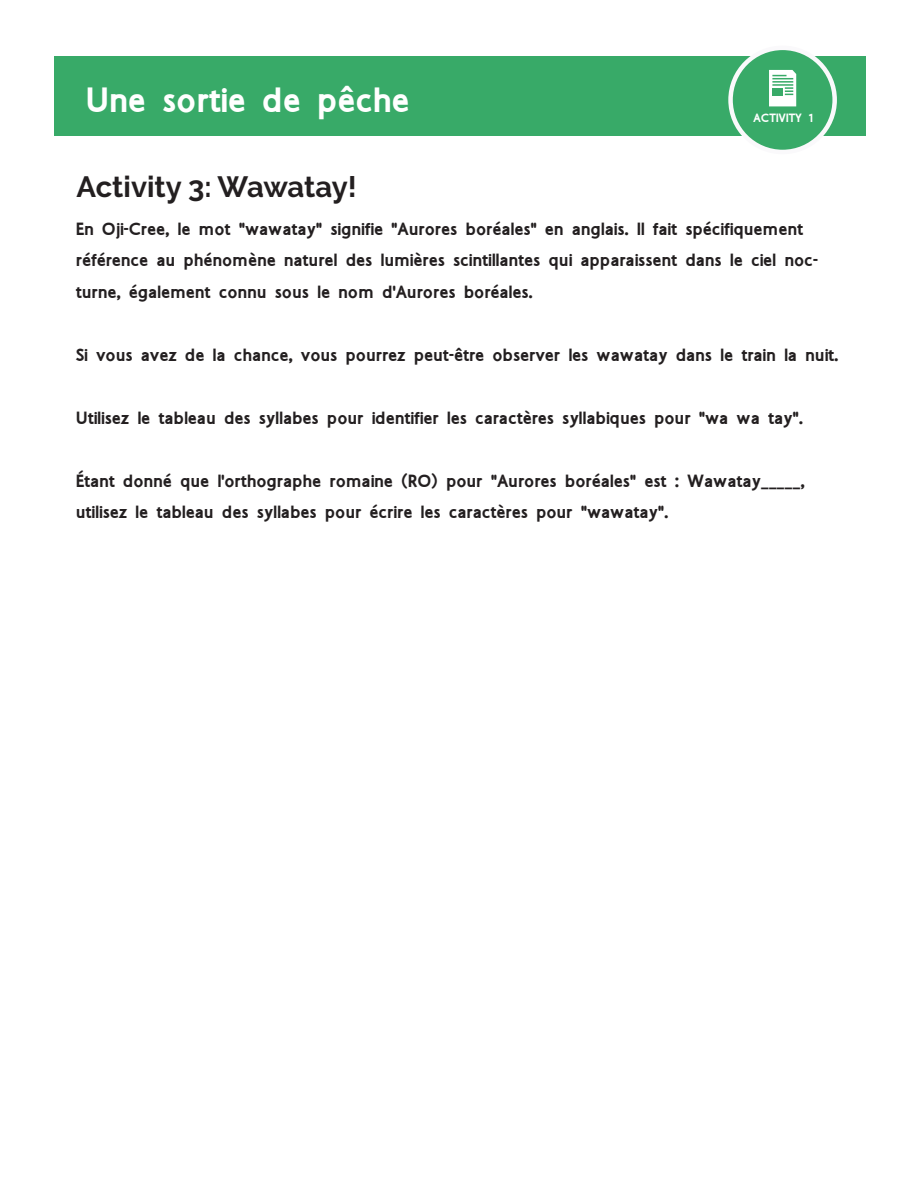
<style>
.page{position:relative;width:918px;height:1188px;background:#fff}
.page>*{position:absolute;margin:0;border:0;box-sizing:border-box;transform-origin:0 0}
.t1{font:700 35.7px "Aboriginal Sans";color:#fff}
.t2{font:700 29.25px "Raleway";color:#231f20}
.t3{font:700 18px/31.5px "Aboriginal Sans";color:#231f20}
.t4{font:700 12.3px "Aboriginal Sans";color:#fff}
</style>
<div class="page">
<div style="left:54px;top:56px;width:812px;height:80px;background:#38aa68"></div>
<div style="left:731px;top:48px;width:104px;height:104px;background:#38aa68;border-radius:50%"></div>
<div style="left:728px;top:46px;width:109px;height:108px;border:4px solid #faf9fb;border-radius:50%"></div>
<svg style="left:769px;top:70px;width:27px;height:36px"></svg>
<hr style="left:772px;top:81px;width:21px;height:2px;background:#38aa68">
<hr style="left:772px;top:84px;width:21px;height:2px;background:#38aa68">
<div style="left:772px;top:88px;width:11px;height:7px;background:#38aa68"></div>
<h1 class="t1" style="left:86px;top:74px;width:326px">Une sortie de pêche</h1>
<h2 class="t2" style="left:77px;top:170px;width:282px">Activity 3: Wawatay!</h2>
<p class="t4" style="left:754px;top:109px;width:63px">ACTIVITY 1</p>
<p class="t3" style="left:76px;top:214px;width:744px">En Oji-Cree, le mot "wawatay" signifie "Aurores boréales" en anglais. Il fait spécifiquement référence au phénomène naturel des lumières scintillantes qui apparaissent dans le ciel noc&shy;turne, également connu sous le nom d'Aurores boréales.</p>
<p class="t3" style="left:76px;top:340px;width:764px">Si vous avez de la chance, vous pourrez peut-être observer les wawatay dans le train la nuit.</p>
<p class="t3" style="left:76px;top:403px;width:728px">Utilisez le tableau des syllabes pour identifier les caractères syllabiques pour "wa wa tay".</p>
<p class="t3" style="left:76px;top:466px;width:730px">Étant donné que l'orthographe romaine (RO) pour "Aurores boréales" est : Wawatay_____, utilisez le tableau des syllabes pour écrire les caractères pour "wawatay".</p>
</div>
